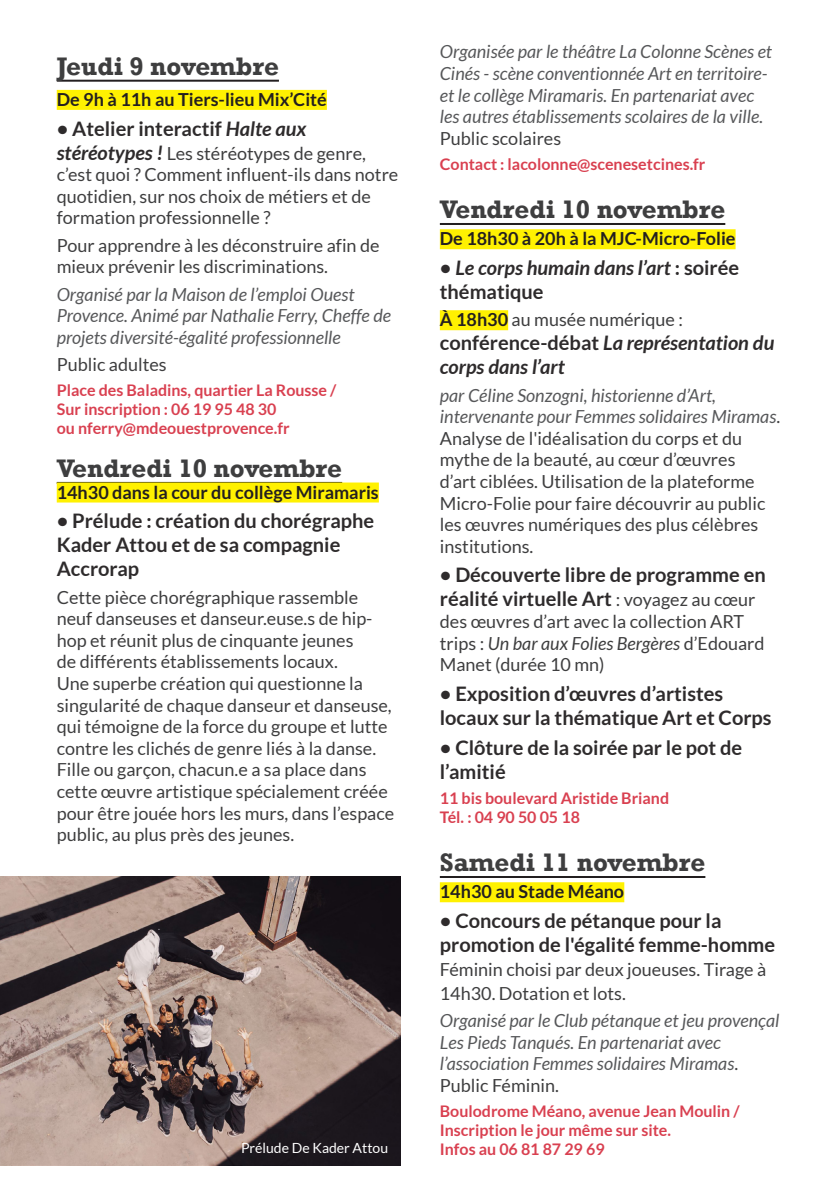
<style>
.page{position:relative;width:840px;height:1191px;background:#fff}
.page>*{position:absolute;margin:0;border:0;box-sizing:border-box;transform-origin:0 0}
.t1{font:700 26px "Rockwell";color:#3e3e3f}
.t2{font:700 20px/24px "Lato";color:#2e2b2c}
.t3{font:italic 700 20px/24px "Lato";color:#2e2b2c}
.t4{font:18px/21.6px "Lato";color:#3e3e3f}
.t5{font:italic 18px/21.6px "Lato";color:#57585a}
.t6{font:700 18px "Lato";color:#231f20}
.t7{font:700 16px/19.2px "Lato";color:#d94050}
.t8{font:14px "Lato";color:#fff}
.s1{font-style:italic}
.s2{font-weight:700;font-style:italic;font-size:20px;color:#2e2b2c}
.s3{font-style:normal;color:#3e3e3f}
.s4{font-style:normal}
.s5{font-weight:700;color:#231f20}
.s6{font-style:italic;color:#57585a}
.s7{font-weight:400;font-size:18px;color:#3e3e3f}
</style>
<div class="page">
<hr style="left:57px;top:80px;width:222px;height:2px;background:#231f20">
<div style="left:57px;top:90px;width:270px;height:20px;background:#fff101"></div>
<div style="left:57px;top:482px;width:321px;height:20px;background:#fff101"></div>
<hr style="left:439px;top:223px;width:286px;height:2px;background:#231f20">
<div style="left:439px;top:229px;width:296px;height:20px;background:#fff101"></div>
<div style="left:439px;top:310px;width:69px;height:20px;background:#fff101"></div>
<hr style="left:439px;top:876px;width:266px;height:2px;background:#231f20">
<div style="left:439px;top:882px;width:185px;height:20px;background:#fff101"></div>
<img style="left:0;top:876px;width:400px;height:289px">
<p class="t1" style="left:57px;top:50px;width:223px">Jeudi 9 novembre</p>
<p class="t6" style="left:57px;top:89px;width:271px">De 9h à 11h au Tiers-lieu Mix’Cité</p>
<p class="t2" style="left:57px;top:116px;width:251px">• Atelier interactif <span class="s1">Halte aux</span></p>
<p class="t4" style="left:57px;top:142px;width:343px"><span class="s2">stéréotypes !</span> Les stéréotypes de genre, c’est quoi ? Comment influent-ils dans notre quotidien, sur nos choix de métiers et de formation professionnelle ?</p>
<p class="t4" style="left:57px;top:234px;width:324px">Pour apprendre à les déconstruire afin de mieux prévenir les discriminations.</p>
<p class="t5" style="left:57px;top:284px;width:336px">Organisé par la Maison de l’emploi Ouest<br>Provence. Animé par Nathalie Ferry, Cheffe de projets diversité-égalité professionnelle</p>
<p class="t4" style="left:57px;top:354px;width:111px">Public adultes</p>
<p class="t7" style="left:57px;top:380px;width:281px">Place des Baladins, quartier La Rousse /<br>Sur inscription : 06 19 95 48 30</p>
<p class="t7" style="left:57px;top:419px;width:234px">ou nferry@mdeouestprovence.fr</p>
<p class="t1" style="left:57px;top:452px;width:287px">Vendredi 10 novembre</p>
<p class="t6" style="left:57px;top:481px;width:323px">14h30 dans la cour du collège Miramaris</p>
<p class="t2" style="left:57px;top:508px;width:319px">• Prélude : création du chorégraphe<br>Kader Attou et de sa compagnie<br>Accrorap</p>
<p class="t4" style="left:57px;top:586px;width:339px">Cette pièce chorégraphique rassemble neuf danseuses et danseur.euse.s de hip&shy;hop et réunit plus de cinquante jeunes<br>de différents établissements locaux.<br>Une superbe création qui questionne la singularité de chaque danseur et danseuse, qui témoigne de la force du groupe et lutte contre les clichés de genre liés à la danse.<br>Fille ou garçon, chacun.e a sa place dans cette œuvre artistique spécialement créée pour être jouée hors les murs, dans l’espace public, au plus près des jeunes.</p>
<p class="t5" style="left:439px;top:42px;width:333px">Organisée par le théâtre La Colonne Scènes et Cinés - scène conventionnée Art en territoire&shy;et le collège Miramaris. En partenariat avec les autres établissements scolaires de la ville.<br><span class="s3">Public scolaires</span></p>
<p class="t7" style="left:439px;top:154px;width:267px">Contact : lacolonne@scenesetcines.fr</p>
<p class="t1" style="left:439px;top:193px;width:287px">Vendredi 10 novembre</p>
<p class="t6" style="left:439px;top:228px;width:297px">De 18h30 à 20h à la MJC-Micro-Folie</p>
<p class="t3" style="left:439px;top:256px;width:300px"><span class="s4">•</span> Le corps humain dans l’art <span class="s4">: soirée thématique</span></p>
<p class="t4" style="left:439px;top:309px;width:244px"><span class="s5">À 18h30</span> au musée numérique :</p>
<p class="t3" style="left:439px;top:331px;width:336px"><span class="s4">conférence-débat</span> La représentation du corps dans l’art</p>
<p class="t4" style="left:439px;top:384px;width:341px"><span class="s6">par Céline Sonzogni, historienne d’Art, intervenante pour Femmes solidaires Miramas</span>.<br>Analyse de l'idéalisation du corps et du mythe de la beauté, au cœur d’œuvres<br>d’art ciblées. Utilisation de la plateforme Micro-Folie pour faire découvrir au public les œuvres numériques des plus célèbres institutions.</p>
<p class="t2" style="left:439px;top:563px;width:327px">• Découverte libre de programme en réalité virtuelle Art <span class="s7">: voyagez au cœur</span></p>
<p class="t4" style="left:439px;top:610px;width:326px">des œuvres d’art avec la collection ART trips : <span class="s1">Un bar aux Folies Bergères</span> d’Edouard<br>Manet (durée 10 mn)</p>
<p class="t2" style="left:439px;top:681px;width:333px">• Exposition d’œuvres d’artistes locaux sur la thématique Art et Corps</p>
<p class="t2" style="left:439px;top:735px;width:304px">• Clôture de la soirée par le pot de l’amitié</p>
<p class="t7" style="left:439px;top:788px;width:231px">11 bis boulevard Aristide Briand<br>Tél. : 04 90 50 05 18</p>
<p class="t1" style="left:439px;top:846px;width:267px">Samedi 11 novembre</p>
<p class="t6" style="left:439px;top:881px;width:186px">14h30 au Stade Méano</p>
<p class="t2" style="left:439px;top:908px;width:336px">• Concours de pétanque pour la promotion de l'égalité femme-homme</p>
<p class="t4" style="left:439px;top:957px;width:328px;line-height:24px">Féminin choisi par deux joueuses. Tirage à<br>14h30. Dotation et lots.</p>
<p class="t5" style="left:439px;top:1010px;width:341px">Organisé par le Club pétanque et jeu provençal Les Pieds Tanqués. En partenariat avec l’association Femmes solidaires Miramas<span class="s3">.<br>Public Féminin.</span></p>
<p class="t7" style="left:439px;top:1101px;width:301px">Boulodrome Méano, avenue Jean Moulin /<br>Inscription le jour même sur site.</p>
<p class="t8" style="left:241px;top:1140px;width:149px">Prélude De Kader Attou</p>
<p class="t7" style="left:439px;top:1139px;width:166px">Infos au 06 81 87 29 69</p>
</div>
